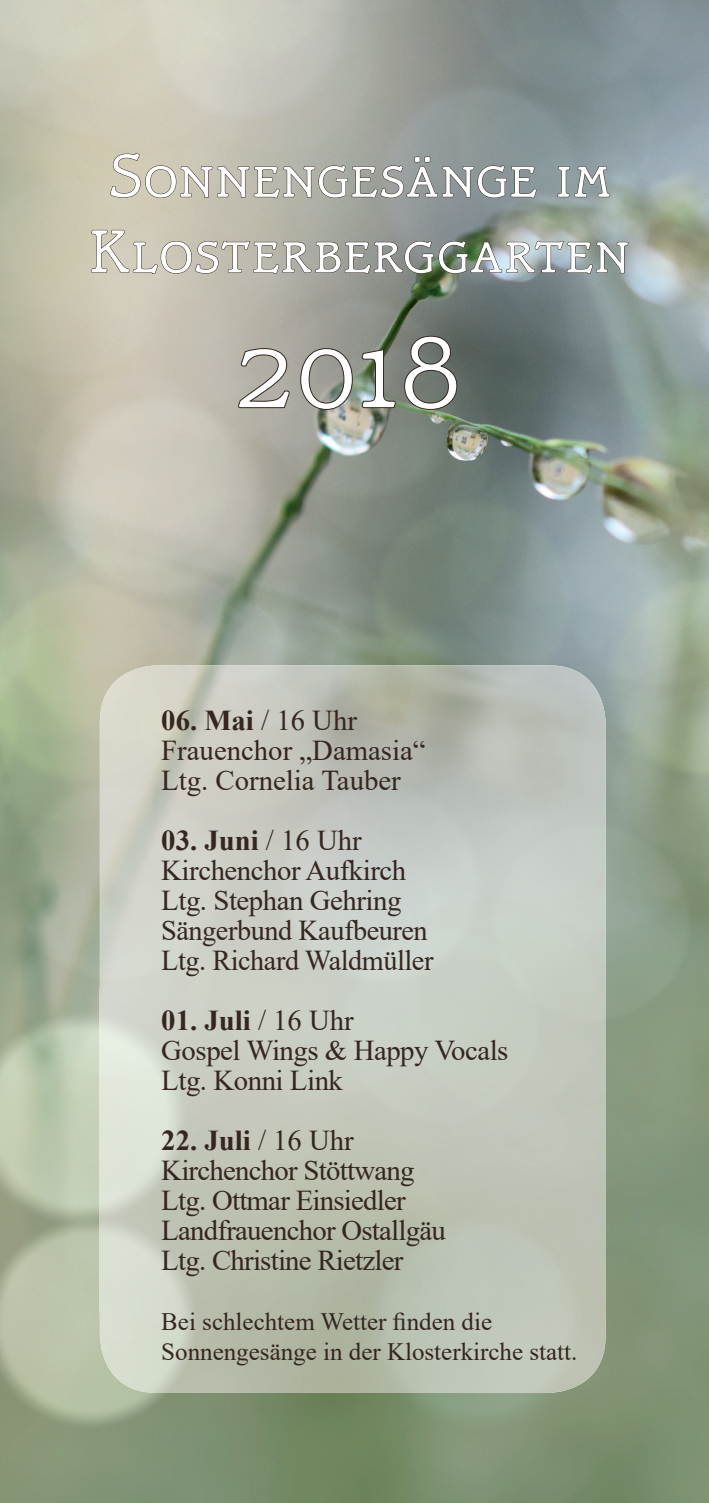
<style>
.page{position:relative;width:709px;height:1503px;background:#fff}
.page>*{position:absolute;margin:0;border:0;box-sizing:border-box;transform-origin:0 0}
.t1{font:300 120px "Bravo Caps";color:#fff}
.t2{font:300 63px/75.5px "Bravo Caps";letter-spacing:.025em;color:#fff;text-align:center}
.t3{font:28.75px/30px "Times New Roman";letter-spacing:-.015em;color:#362620}
.t4{font:25px/30px "Times New Roman";color:#362620}
.s1{font-weight:700}
</style>
<div class="page">
<img style="left:0;top:0;width:709px;height:1502px">
<img style="left:100px;top:665px;width:505px;height:727px">
<svg style="left:110px;top:152px;width:426px;height:48px"></svg>
<svg style="left:557px;top:163px;width:53px;height:37px"></svg>
<svg style="left:91px;top:230px;width:537px;height:46px"></svg>
<svg style="left:238px;top:348px;width:52px;height:60px"></svg>
<svg style="left:300px;top:348px;width:53px;height:62px"></svg>
<svg style="left:361px;top:349px;width:35px;height:59px"></svg>
<svg style="left:404px;top:335px;width:53px;height:75px"></svg>
<h2 class="t2" style="left:89px;top:139px;width:542px">Sonnengesänge im<br>Klosterberggarten</h2>
<h1 class="t1" style="left:234px;top:302px;width:230px">2018</h1>
<p class="t3" style="left:161px;top:704px;width:266px"><span class="s1">06. Mai</span> / 16 Uhr<br>Frauenchor „Damasia“<br>Ltg. Cornelia Tauber</p>
<p class="t3" style="left:161px;top:824px;width:273px"><span class="s1">03. Juni</span> / 16 Uhr<br>Kirchenchor Aufkirch<br>Ltg. Stephan Gehring<br>Sängerbund Kaufbeuren<br>Ltg. Richard Waldmüller</p>
<p class="t3" style="left:161px;top:1004px;width:349px"><span class="s1">01. Juli</span> / 16 Uhr<br>Gospel Wings &amp; Happy Vocals<br>Ltg. Konni Link</p>
<p class="t3" style="left:161px;top:1124px;width:286px"><span class="s1">22. Juli</span> / 16 Uhr<br>Kirchenchor Stöttwang<br>Ltg. Ottmar Einsiedler<br>Landfrauenchor Ostallgäu<br>Ltg. Christine Rietzler</p>
<p class="t4" style="left:161px;top:1305px;width:417px">Bei schlechtem Wetter finden die<br>Sonnengesänge in der Klosterkirche statt.</p>
</div>
